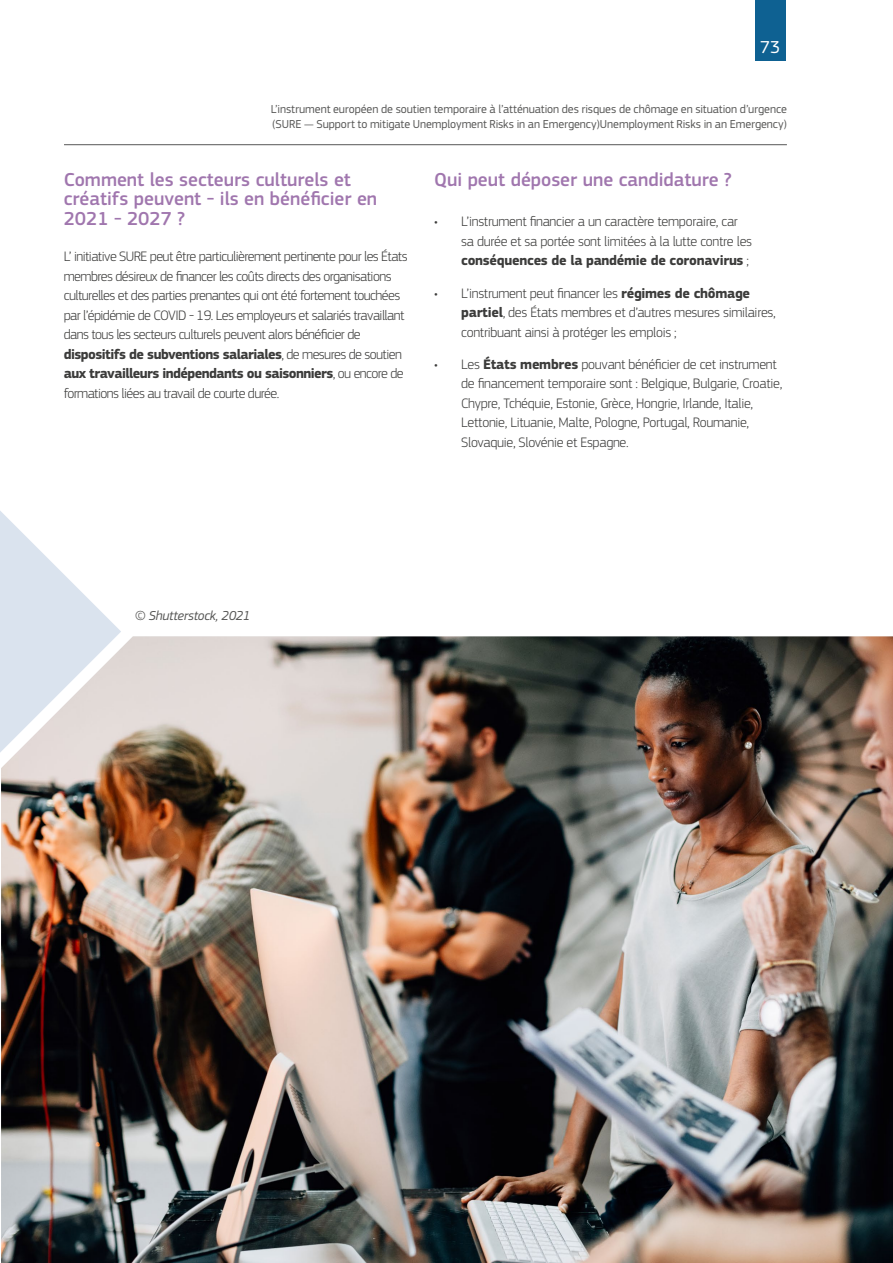
<style>
.page{position:relative;width:893px;height:1263px;background:#fff}
.page>*{position:absolute;margin:0;border:0;box-sizing:border-box;transform-origin:0 0}
.Heading_Purple__H2{font:500 19.5px/19.5px "EC Square Sans Pro";color:#a076ae}
.t1{font:18px "EC Square Sans Pro";color:#fff}
.Body_Copy_Bullets_LV{font:300 14.25px/19.5px "EC Square Sans Pro";letter-spacing:-.02em;color:#3c3c3b}
.Body_Copy_Normal_80{font:300 14.25px/19.5px "EC Square Sans Pro";letter-spacing:-.04em;color:#3c3c3b}
.t2{font:italic 13.5px "EC Square Sans Pro";letter-spacing:-.015em;color:#575756}
.t3{font:12px/15px "EC Square Sans Pro";letter-spacing:-.005em;color:#575756}
.s1{font-weight:700}
</style>
<div class="page">
<img style="left:1px;top:636px;width:892px;height:627px">
<svg style="left:0;top:511px;width:121px;height:242px"></svg>
<hr style="left:64px;top:144px;width:723px;height:1px;background:#575756">
<div style="left:755px;top:0;width:31px;height:61px;background:#0e6192"></div>
<p class="t1" style="left:760px;top:36px;width:22px">73</p>
<p class="t3" style="left:271px;top:101px;width:518px">L’instrument européen de soutien temporaire à l’atténuation des risques de chômage en situation d’urgence (SURE — Support to mitigate Unemployment Risks in an Emergency)Unemployment Risks in an Emergency)</p>
<p class="Heading_Purple__H2" style="left:64px;top:170px;width:315px">Comment les secteurs culturels et créatifs peuvent - ils en bénéficier en<br>2021 - 2027 ?</p>
<p class="Body_Copy_Normal_80" style="left:64px;top:247px;width:345px">L’ initiative SURE peut être particulièrement pertinente pour les États membres désireux de financer les coûts directs des organisations culturelles et des parties prenantes qui ont été fortement touchées par l’épidémie de COVID - 19. Les employeurs et salariés travaillant dans tous les secteurs culturels peuvent alors bénéficier de <span class="s1">dispositifs de subventions salariales</span>, de mesures de soutien <span class="s1">aux travailleurs indépendants ou saisonniers</span>, ou encore de formations liées au travail de courte durée.</p>
<p class="Heading_Purple__H2" style="left:434px;top:170px;width:299px">Qui peut déposer une candidature ?</p>
<p class="Body_Copy_Bullets_LV" style="left:461px;top:212px;width:292px;text-indent:-27px">• L’instrument financier a un caractère temporaire, car sa durée et sa portée sont limitées à la lutte contre les <span class="s1">conséquences de la pandémie de coronavirus</span> ;</p>
<p class="Body_Copy_Bullets_LV" style="left:461px;top:283px;width:316px;text-indent:-27px">• L’instrument peut financer les <span class="s1">régimes de chômage partiel</span>, des États membres et d’autres mesures similaires, contribuant ainsi à protéger les emplois ;</p>
<p class="Body_Copy_Bullets_LV" style="left:461px;top:354px;width:323px;text-indent:-27px">• Les <span class="s1">États membres</span> pouvant bénéficier de cet instrument de financement temporaire sont : Belgique, Bulgarie, Croatie, Chypre, Tchéquie, Estonie, Grèce, Hongrie, Irlande, Italie, Lettonie, Lituanie, Malte, Pologne, Portugal, Roumanie, Slovaquie, Slovénie et Espagne.</p>
<p class="t2" style="left:135px;top:607px;width:117px">© Shutterstock, 2021</p>
</div>
